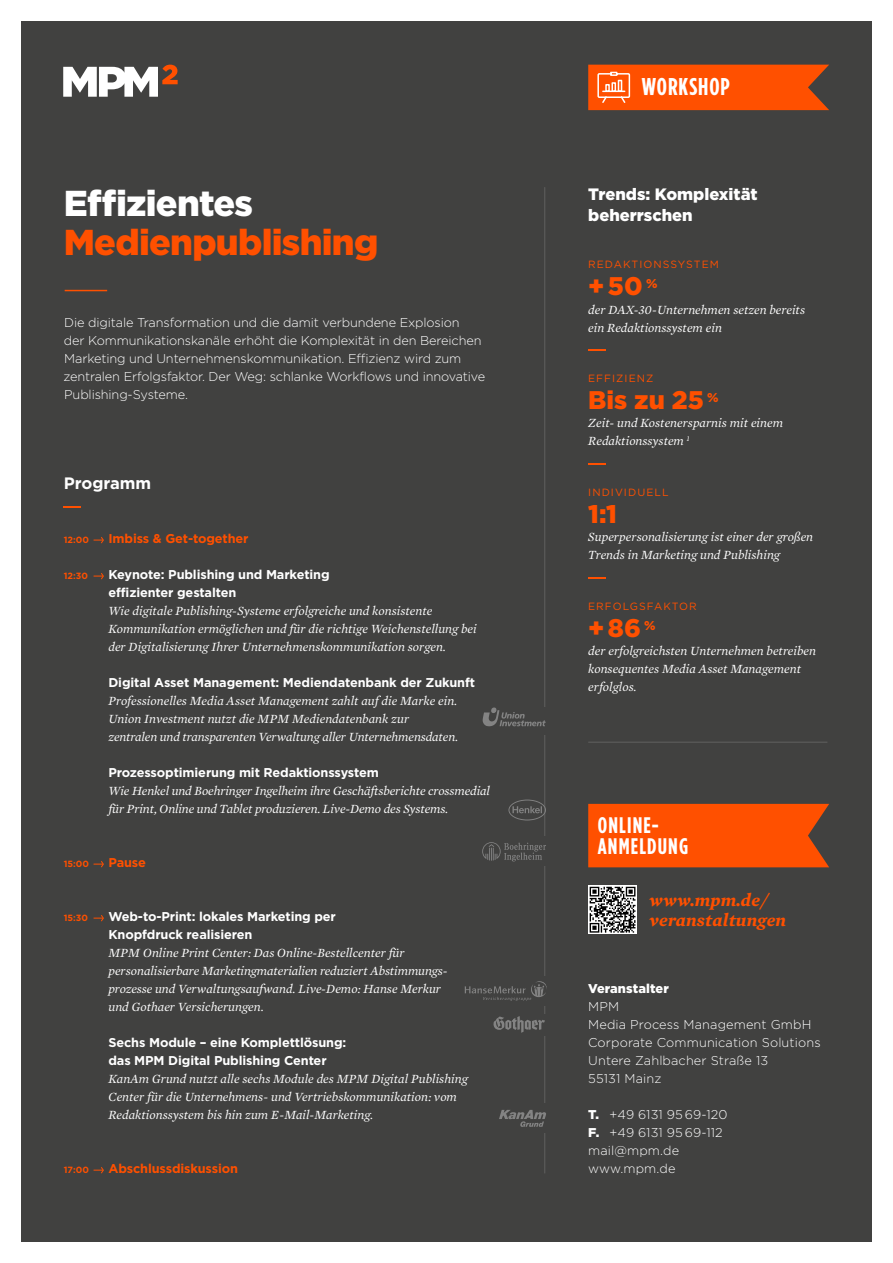
<style>
.page{position:relative;width:893px;height:1263px;background:#fff}
.page>*{position:absolute;margin:0;border:0;box-sizing:border-box;transform-origin:0 0}
.t1{font:900 36px "Gotham";letter-spacing:-.02em;color:#ff5000}
.t2{font:900 36px "Gotham";letter-spacing:-.02em;color:#fff}
.t3{font:900 25.5px "Gotham";color:#ff5000}
.t4{font:700 24.3px "Gotham Condensed";letter-spacing:.04em;color:#fff}
.t5{font:700 22.5px/21px "Gotham Condensed";letter-spacing:.05em;color:#fff}
.t6{font:italic 700 18px/19.5px "Mercury Text G1";letter-spacing:.01em;color:#ff5000}
.t7{font:900 16.5px/21px "Gotham";color:#fff}
.t8{font:700 16.5px "Gotham";color:#fff}
.t9{font:italic 12.75px/18px "Mercury Text G1";color:#fff}
.t10{font:700 12.75px/18px "Gotham";letter-spacing:-.01em;color:#fff}
.t11{font:300 12.75px/18px "Gotham";letter-spacing:-.01em;color:#fff}
.t12{font:300 12.75px/18px "Gotham";letter-spacing:.01em;color:#fff}
.t13{font:700 12.75px "Gotham";letter-spacing:-.01em;color:#ff5000}
.t14{font:900 12.75px "Gotham";letter-spacing:.01em;color:#fff}
.t15{font:10.5px "Gotham";letter-spacing:.1em;color:#ff5000}
.t16{font:700 9px "Gotham";color:#ff5000}
.s1{font-weight:900}
</style>
<div class="page">
<div style="left:21px;top:21px;width:851px;height:1221px;background:#414140"></div>
<svg style="left:63px;top:65px;width:115px;height:32px"></svg>
<svg style="left:94px;top:537px;width:10px;height:7px"></svg>
<svg style="left:94px;top:573px;width:10px;height:7px"></svg>
<svg style="left:94px;top:861px;width:10px;height:7px"></svg>
<svg style="left:94px;top:915px;width:10px;height:7px"></svg>
<svg style="left:94px;top:1167px;width:10px;height:7px"></svg>
<svg style="left:64px;top:506px;width:17px;height:1px"></svg>
<svg style="left:588px;top:349px;width:17px;height:2px"></svg>
<svg style="left:588px;top:463px;width:17px;height:2px"></svg>
<svg style="left:588px;top:577px;width:17px;height:2px"></svg>
<hr style="left:588px;top:741px;width:239px;height:1px;background:#4d4d4c">
<hr style="left:588px;top:742px;width:239px;height:1px;background:#585857">
<hr style="left:545px;top:187px;width:1px;height:986px;background:#4d4d4c">
<hr style="left:544px;top:187px;width:1px;height:986px;background:#585857">
<hr style="left:65px;top:290px;width:42px;height:1px;background:#ff5000">
<svg style="left:588px;top:65px;width:241px;height:45px;background:#f65207"></svg>
<div style="left:605px;top:84px;width:5px;height:8px;border:2px solid #fff"></div>
<div style="left:618px;top:80px;width:4px;height:12px;border:2px solid #fff"></div>
<div style="left:611px;top:82px;width:5px;height:10px;border:2px solid #fff"></div>
<div style="left:588px;top:804px;width:241px;height:63px;background:#ff5000"></div>
<svg style="left:588px;top:885px;width:49px;height:49px"></svg>
<svg style="left:590px;top:887px;width:45px;height:46px;background:#7f7f7f"></svg>
<div style="left:530px;top:707px;width:29px;height:28px;background:#414140"></div>
<svg style="left:482px;top:707px;width:64px;height:19px"></svg>
<div style="left:530px;top:836px;width:28px;height:30px;background:#414140"></div>
<div style="left:530px;top:976px;width:28px;height:29px;background:#414140"></div>
<div style="left:530px;top:1014px;width:28px;height:21px;background:#414140"></div>
<svg style="left:508px;top:799px;width:38px;height:21px"></svg>
<svg style="left:482px;top:842px;width:64px;height:19px"></svg>
<svg style="left:493px;top:1016px;width:52px;height:17px"></svg>
<svg style="left:465px;top:981px;width:82px;height:20px"></svg>
<div style="left:532px;top:1103px;width:28px;height:30px;background:#414140"></div>
<svg style="left:499px;top:1110px;width:47px;height:17px"></svg>
<h1 class="t2" style="left:64px;top:178px;width:191px">Effizientes</h1>
<h1 class="t1" style="left:64px;top:218px;width:316px">Medienpublishing</h1>
<p class="t11" style="left:63px;top:313px;width:423px">Die digitale Transformation und die damit verbundene Explosion<br>der Kommunikationskanäle erhöht die Komplexität in den Bereichen Marketing und Unternehmenskommunikation. Effizienz wird zum zentralen Erfolgsfaktor. Der Weg: schlanke Workflows und innovative Publishing-Systeme.</p>
<p class="t8" style="left:64px;top:472px;width:89px">Programm</p>
<p class="t16" style="left:64px;top:534px;width:27px">12:00</p>
<p class="t13" style="left:108px;top:530px;width:142px">Imbiss &amp; Get-together</p>
<p class="t16" style="left:64px;top:570px;width:26px">12:30</p>
<p class="t10" style="left:108px;top:566px;width:223px">Keynote: Publishing und Marketing effizienter gestalten</p>
<p class="t9" style="left:108px;top:601px;width:370px">Wie digitale Publishing-Systeme erfolgreiche und konsistente<br>Kommunikation ermöglichen und für die richtige Weichenstellung bei der Digitalisierung Ihrer Unternehmenskommunikation sorgen.</p>
<p class="t10" style="left:108px;top:674px;width:368px">Digital Asset Management: Mediendatenbank der Zukunft</p>
<p class="t9" style="left:108px;top:691px;width:351px">Professionelles Media Asset Management zahlt auf die Marke ein.<br>Union Investment nutzt die MPM Mediendatenbank zur zentralen und transparenten Verwaltung aller Unternehmensdaten.</p>
<p class="t10" style="left:108px;top:764px;width:272px">Prozessoptimierung mit Redaktionssystem</p>
<p class="t9" style="left:108px;top:781px;width:383px">Wie Henkel und Boehringer Ingelheim ihre Geschäftsberichte crossmedial für Print, Online und Tablet produzieren. Live-Demo des Systems.</p>
<p class="t16" style="left:64px;top:858px;width:27px">15:00</p>
<p class="t13" style="left:108px;top:854px;width:39px">Pause</p>
<p class="t16" style="left:64px;top:912px;width:26px">15:30</p>
<p class="t10" style="left:108px;top:908px;width:229px">Web-to-Print: lokales Marketing per<br>Knopfdruck realisieren</p>
<p class="t9" style="left:108px;top:943px;width:341px">MPM Online Print Center: Das Online-Bestellcenter für personalisierbare Marketingmaterialien reduziert Abstimmungs&shy;prozesse und Verwaltungsaufwand. Live-Demo: Hanse Merkur und Gothaer Versicherungen.</p>
<p class="t10" style="left:108px;top:1034px;width:239px">Sechs Module – eine Komplettlösung: das MPM Digital Publishing Center</p>
<p class="t9" style="left:108px;top:1069px;width:361px">KanAm Grund nutzt alle sechs Module des MPM Digital Publishing<br>Center für die Unternehmens- und Vertriebskommunikation: vom<br>Redaktionssystem bis hin zum E-Mail-Marketing.</p>
<p class="t16" style="left:64px;top:1164px;width:27px">17:00</p>
<p class="t13" style="left:108px;top:1160px;width:131px">Abschlussdiskussion</p>
<h3 class="t4" style="left:642px;top:72px;width:90px">WORKSHOP</h3>
<p class="t7" style="left:588px;top:184px;width:171px">Trends: Komplexität beherrschen</p>
<p class="t15" style="left:588px;top:258px;width:132px">REDAKTIONSSYSTEM</p>
<h2 class="t3" style="left:588px;top:269px;width:71px">+ 50 <sup>%</sup></h2>
<p class="t9" style="left:588px;top:300px;width:218px">der DAX-30-Unternehmen setzen bereits ein Redaktionssystem ein</p>
<p class="t15" style="left:588px;top:372px;width:67px">EFFIZIENZ</p>
<h2 class="t3" style="left:588px;top:383px;width:132px">Bis zu 25 <sup>%</sup></h2>
<p class="t9" style="left:588px;top:413px;width:196px">Zeit- und Kostenersparnis mit einem<br>Redaktionssystem <sup>1</sup></p>
<p class="t15" style="left:588px;top:486px;width:82px">INDIVIDUELL</p>
<h2 class="t3" style="left:588px;top:497px;width:30px">1:1</h2>
<p class="t9" style="left:588px;top:527px;width:226px">Superpersonalisierung ist einer der großen<br>Trends in Marketing und Publishing</p>
<p class="t15" style="left:588px;top:600px;width:110px">ERFOLGSFAKTOR</p>
<h2 class="t3" style="left:588px;top:610px;width:69px">+ 86 <sup>%</sup></h2>
<p class="t9" style="left:588px;top:641px;width:229px">der erfolgreichsten Unternehmen betreiben konsequentes Media Asset Management erfolglos.</p>
<h3 class="t5" style="left:598px;top:814px;width:92px">ONLINE-<br>ANMELDUNG</h3>
<h3 class="t6" style="left:649px;top:890px;width:138px">www.mpm.de/ veranstaltungen</h3>
<p class="t14" style="left:588px;top:980px;width:82px">Veranstalter</p>
<p class="t12" style="left:588px;top:997px;width:234px">MPM<br>Media Process Management GmbH<br>Corporate Communication Solutions<br>Untere Zahlbacher Straße 13<br>55131 Mainz</p>
<p class="t12" style="left:588px;top:1105px;width:141px"><span class="s1">T.</span> +49 6131 95 69-120<br><span class="s1">F.</span> +49 6131 95 69-112 mail@mpm.de www.mpm.de</p>
</div>
